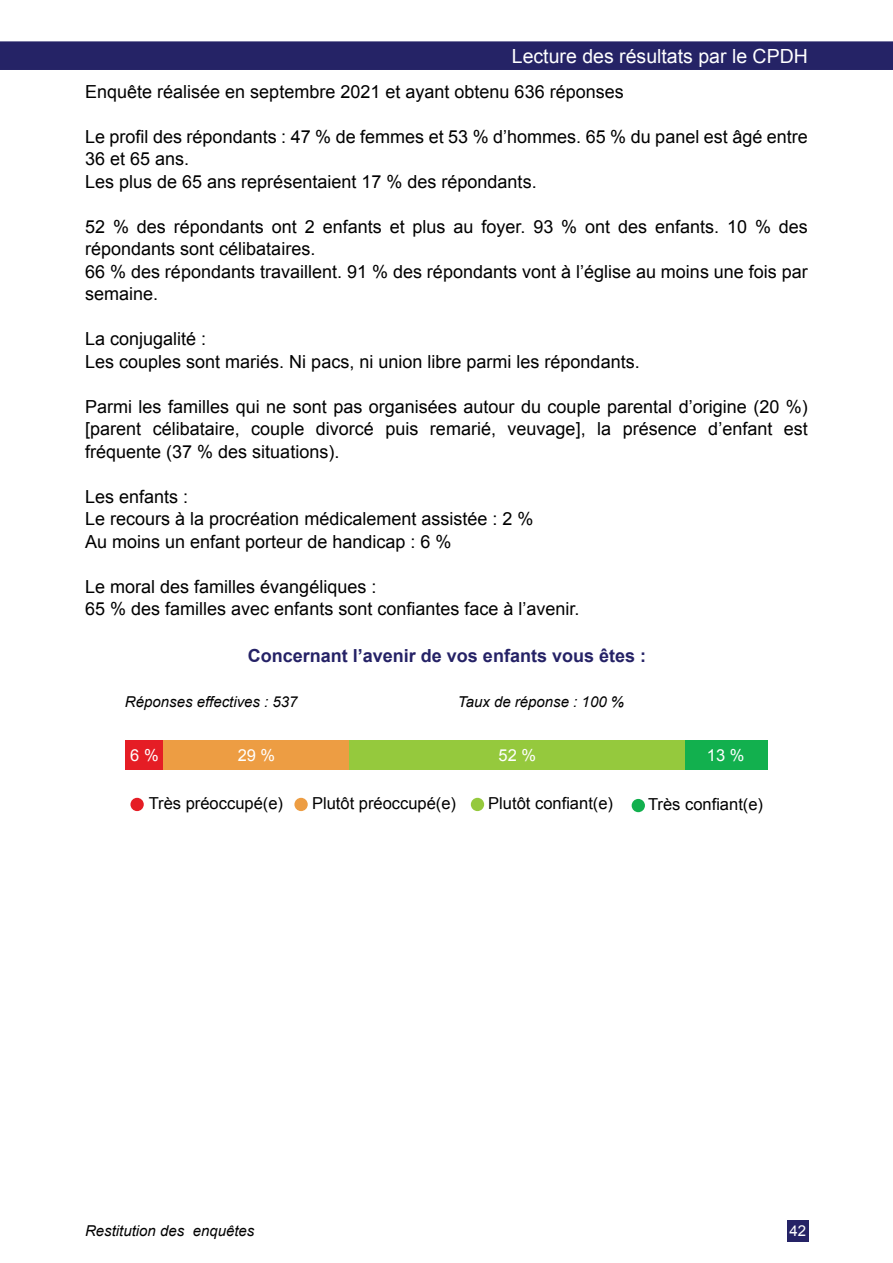
<style>
.page{position:relative;width:893px;height:1263px;background:#fff}
.page>*{position:absolute;margin:0;border:0;box-sizing:border-box;transform-origin:0 0}
.t1{font:19.5px "Arial";color:#fff}
.t2{font:18px/22.5px "Arial";color:#000}
.t3{font:700 18px "Arial";color:#252266}
.t4{font:16.5px "Arial";color:#000}
.t5{font:16.5px "Arial";color:#fff}
.t6{font:italic 15px "Arial";color:#000}
.t7{font:15px "Arial";color:#fff}
</style>
<div class="page">
<div style="left:126px;top:740px;width:37px;height:30px;background:#e51d25"></div>
<div style="left:684px;top:740px;width:83px;height:30px;background:#12b04e"></div>
<div style="left:163px;top:740px;width:186px;height:30px;background:#ed9d43"></div>
<div style="left:349px;top:740px;width:335px;height:30px;background:#95c93d"></div>
<div style="left:631px;top:799px;width:14px;height:13px;background:#12b04e;border-radius:50%"></div>
<div style="left:471px;top:798px;width:13px;height:13px;background:#95c93d;border-radius:50%"></div>
<div style="left:294px;top:798px;width:14px;height:13px;background:#ed9d43;border-radius:50%"></div>
<div style="left:130px;top:798px;width:14px;height:13px;background:#e51d25;border-radius:50%"></div>
<div style="left:0;top:41px;width:892px;height:29px;background:#252366"></div>
<div style="left:787px;top:1220px;width:21px;height:21px;background:#252366"></div>
<p class="t1" style="left:512px;top:48px;width:297px">Lecture des résultats par le CPDH</p>
<p class="t2" style="left:85px;top:82px;width:540px">Enquête réalisée en septembre 2021 et ayant obtenu 636 réponses</p>
<p class="t2" style="left:85px;top:127px;width:724px">Le profil des répondants : 47 % de femmes et 53 % d’hommes. 65 % du panel est âgé entre<br>36 et 65 ans.<br>Les plus de 65 ans représentaient 17 % des répondants.</p>
<p class="t2" style="left:85px;top:217px;width:724px">52 % des répondants ont 2 enfants et plus au foyer. 93 % ont des enfants. 10 % des répondants sont célibataires.<br>66 % des répondants travaillent. 91 % des répondants vont à l’église au moins une fois par semaine.</p>
<p class="t2" style="left:85px;top:330px;width:556px">La conjugalité :<br>Les couples sont mariés. Ni pacs, ni union libre parmi les répondants.</p>
<p class="t2" style="left:85px;top:397px;width:724px;text-align:justify">Parmi les familles qui ne sont pas organisées autour du couple parental d’origine (20 %) [parent célibataire, couple divorcé puis remarié, veuvage], la présence d’enfant est fréquente (37 % des situations).</p>
<p class="t2" style="left:85px;top:487px;width:450px">Les enfants :<br>Le recours à la procréation médicalement assistée : 2 %<br>Au moins un enfant porteur de handicap : 6 %</p>
<p class="t2" style="left:85px;top:577px;width:496px">Le moral des familles évangéliques :<br>65 % des familles avec enfants sont confiantes face à l’avenir.</p>
<p class="t3" style="left:248px;top:649px;width:400px">Concernant l’avenir de vos enfants vous êtes :</p>
<p class="t6" style="left:125px;top:696px;width:174px">Réponses effectives : 537</p>
<p class="t6" style="left:458px;top:696px;width:168px">Taux de réponse : 100 %</p>
<p class="t5" style="left:130px;top:749px;width:30px">6 %</p>
<p class="t5" style="left:238px;top:749px;width:39px">29 %</p>
<p class="t5" style="left:498px;top:749px;width:39px">52 %</p>
<p class="t5" style="left:706px;top:749px;width:39px">13 %</p>
<p class="t4" style="left:149px;top:797px;width:136px">Très préoccupé(e)</p>
<p class="t4" style="left:312px;top:797px;width:146px">Plutôt préoccupé(e)</p>
<p class="t4" style="left:488px;top:797px;width:126px">Plutôt confiant(e)</p>
<p class="t4" style="left:648px;top:798px;width:116px">Très confiant(e)</p>
<p class="t6" style="left:85px;top:1225px;width:171px">Restitution des enquêtes</p>
<p class="t7" style="left:789px;top:1225px;width:18px">42</p>
</div>
